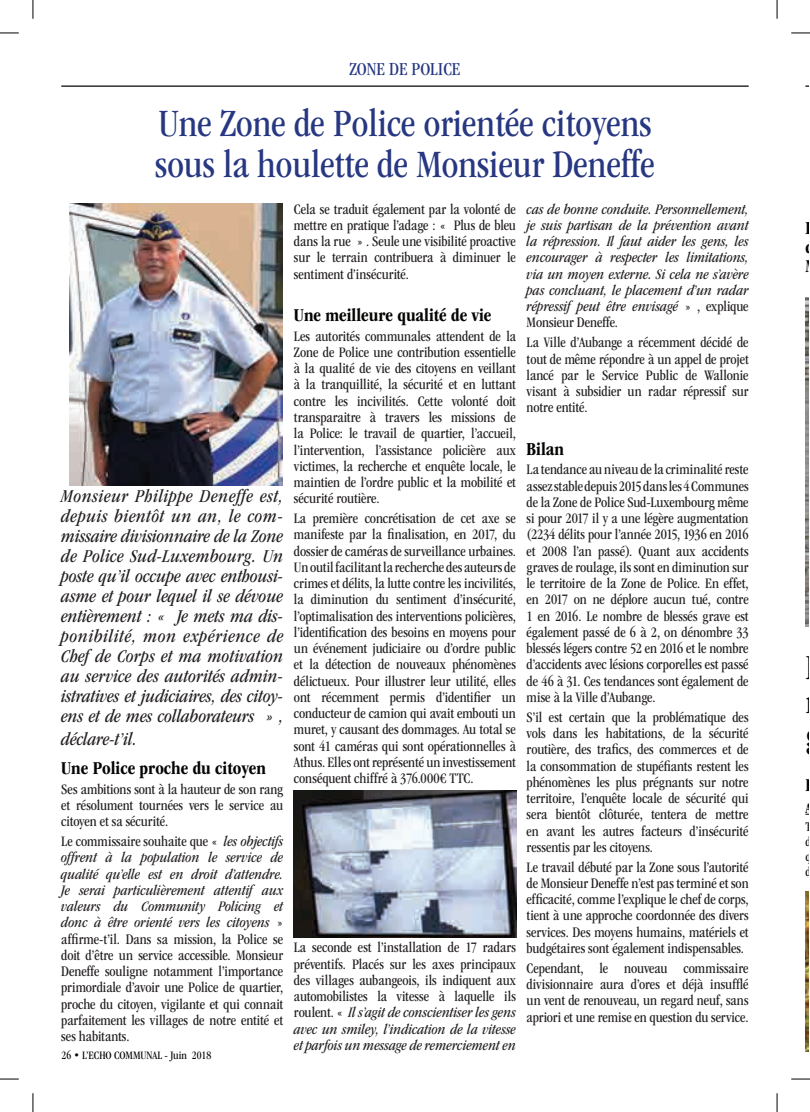
<style>
.page{position:relative;width:810px;height:1112px;background:#fff}
.page>*{position:absolute;margin:0;border:0;box-sizing:border-box;transform-origin:0 0}
.t1{font:condensed 40px/41.2px "ITC Garamond Std";color:#273781}
.t2{font:condensed 18.88px "ITC Garamond Std";color:#273781}
.t3{font:italic condensed 18.75px/20px "ITC Garamond Std";color:#231f20;text-align:justify}
.t4{font:700 condensed 18.75px "ITC Garamond Std";color:#040503}
.t5{font:condensed 15px/16.2px "ITC Garamond Std";color:#231f20;text-align:justify}
.t6{font:italic condensed 15px/16.2px "ITC Garamond Std";color:#231f20;text-align:justify}
.t7{font:700 condensed 15px "ITC Garamond Std";color:#040503;scale:.95 1}
.t8{font:condensed 13.75px/15px "ITC Garamond Std";color:#040503;text-align:justify;scale:.95 1}
.t9{font:condensed 11.75px "ITC Garamond Std";color:#040503}
.s1{font-style:italic}
.s2{font-style:normal}
</style>
<div class="page">
<hr style="left:61px;top:85px;width:688px;height:2px;background:#040503">
<img style="left:294px;top:790px;width:222px;height:147px">
<img style="left:70px;top:203px;width:213px;height:282px">
<img style="left:805px;top:298px;width:4px;height:328px">
<img style="left:805px;top:891px;width:4px;height:160px">
<svg style="left:0;top:32px;width:19px;height:2px"></svg>
<svg style="left:791px;top:32px;width:19px;height:2px"></svg>
<svg style="left:0;top:1078px;width:19px;height:1px"></svg>
<svg style="left:791px;top:1078px;width:19px;height:1px"></svg>
<svg style="left:32px;top:0;width:2px;height:19px"></svg>
<svg style="left:32px;top:1093px;width:2px;height:18px"></svg>
<svg style="left:776px;top:0;width:2px;height:19px"></svg>
<svg style="left:776px;top:1093px;width:2px;height:18px"></svg>
<p class="t2" style="left:349px;top:58px;width:113px">ZONE DE POLICE</p>
<h1 class="t1" style="left:155px;top:102px;width:501px">Une Zone de Police orientée citoyens sous la houlette de Monsieur Deneffe</h1>
<p class="t3" style="left:61px;top:486px;width:224px">Monsieur Philippe Deneffe est, depuis bientôt un an, le com&shy;missaire divisionnaire de la Zone de Police Sud-Luxembourg. Un poste qu’il occupe avec enthousi&shy;asme et pour lequel il se dévoue entièrement : « Je mets ma dis&shy;ponibilité, mon expérience de Chef de Corps et ma motivation au service des autorités admin&shy;istratives et judiciaires, des citoy&shy;ens et de mes collaborateurs » ,</p>
<p class="t3" style="left:61px;top:728px;width:77px">déclare-t’il.</p>
<p class="t4" style="left:61px;top:757px;width:206px">Une Police proche du citoyen</p>
<p class="t5" style="left:61px;top:780px;width:224px">Ses ambitions sont à la hauteur de son rang et résolument tournées vers le service au citoyen et sa sécurité.</p>
<p class="t5" style="left:61px;top:833px;width:224px">Le commissaire souhaite que « <span class="s1">les objectifs offrent à la population le service de qualité qu’elle est en droit d’attendre.<br>Je serai particulièrement attentif aux valeurs du Community Policing et donc à être orienté vers les citoyens</span> » affirme-t’il. Dans sa mission, la Police se doit d’être un service accessible. Monsieur Deneffe souligne notamment l’importance primordiale d’avoir une Police de quartier, proche du citoyen, vigilante et qui connait parfaitement les villages de notre entité et ses habitants.</p>
<p class="t9" style="left:62px;top:1048px;width:151px">26 • L’ECHO COMMUNAL - Juin 2018</p>
<p class="t5" style="left:294px;top:201px;width:224px">Cela se traduit également par la volonté de mettre en pratique l’adage : « Plus de bleu dans la rue » . Seule une visibilité proactive sur le terrain contribuera à diminuer le sentiment d’insécurité.</p>
<p class="t4" style="left:294px;top:304px;width:199px">Une meilleure qualité de vie</p>
<p class="t5" style="left:294px;top:328px;width:224px">Les autorités communales attendent de la Zone de Police une contribution essentielle à la qualité de vie des citoyens en veillant à la tranquillité, la sécurité et en luttant contre les incivilités. Cette volonté doit transparaitre à travers les missions de la Police: le travail de quartier, l’accueil, l’intervention, l’assistance policière aux victimes, la recherche et enquête locale, le maintien de l’ordre public et la mobilité et sécurité routière.</p>
<p class="t5" style="left:294px;top:510px;width:223px">La première concrétisation de cet axe se manifeste par la finalisation, en 2017, du dossier de caméras de surveillance urbaines.<br>Un outil facilitant la recherche des auteurs de crimes et délits, la lutte contre les incivilités, la diminution du sentiment d’insécurité, l’optimalisation des interventions policières, l’identification des besoins en moyens pour un événement judiciaire ou d’ordre public et la détection de nouveaux phénomènes délictueux. Pour illustrer leur utilité, elles ont récemment permis d’identifier un conducteur de camion qui avait embouti un muret, y causant des dommages. Au total se sont 41 caméras qui sont opérationnelles à Athus. Elles ont représenté un investissement conséquent chiffré à 376.000€ TTC.</p>
<p class="t5" style="left:294px;top:939px;width:224px">La seconde est l’installation de 17 radars préventifs. Placés sur les axes principaux des villages aubangeois, ils indiquent aux automobilistes la vitesse à laquelle ils roulent. « <span class="s1">Il s’agit de conscientiser les gens avec un smiley, l’indication de la vitesse et parfois un message de remerciement en</span></p>
<p class="t6" style="left:527px;top:201px;width:224px">cas de bonne conduite. Personnellement, je suis partisan de la prévention avant la répression. Il faut aider les gens, les encourager à respecter les limitations, via un moyen externe. Si cela ne s’avère pas concluant, le placement d’un radar répressif peut être envisagé <span class="s2">» , explique Monsieur Deneffe.</span></p>
<p class="t5" style="left:527px;top:334px;width:224px">La Ville d’Aubange a récemment décidé de tout de même répondre à un appel de projet lancé par le Service Public de Wallonie visant à subsidier un radar répressif sur notre entité.</p>
<p class="t4" style="left:527px;top:438px;width:39px">Bilan</p>
<p class="t5" style="left:527px;top:461px;width:224px">La tendance au niveau de la criminalité reste assez stable depuis 2015 dans les 4 Communes de la Zone de Police Sud-Luxembourg même si pour 2017 il y a une légère augmentation (2234 délits pour l’année 2015, 1936 en 2016 et 2008 l’an passé). Quant aux accidents graves de roulage, ils sont en diminution sur le territoire de la Zone de Police. En effet, en 2017 on ne déplore aucun tué, contre 1 en 2016. Le nombre de blessés grave est également passé de 6 à 2, on dénombre 33 blessés légers contre 52 en 2016 et le nombre d’accidents avec lésions corporelles est passé de 46 à 31. Ces tendances sont également de mise à la Ville d’Aubange.</p>
<p class="t5" style="left:527px;top:708px;width:223px">S’il est certain que la problématique des vols dans les habitations, de la sécurité routière, des trafics, des commerces et de la consommation de stupéfiants restent les phénomènes les plus prégnants sur notre territoire, l’enquête locale de sécurité qui sera bientôt clôturée, tentera de mettre en avant les autres facteurs d’insécurité ressentis par les citoyens.</p>
<p class="t5" style="left:527px;top:858px;width:224px">Le travail débuté par la Zone sous l’autorité de Monsieur Deneffe n’est pas terminé et son efficacité, comme l’explique le chef de corps, tient à une approche coordonnée des divers services. Des moyens humains, matériels et budgétaires sont également indispensables.</p>
<p class="t5" style="left:527px;top:959px;width:223px">Cependant, le nouveau commissaire divisionnaire aura d’ores et déjà insufflé un vent de renouveau, un regard neuf, sans apriori et une remise en question du service.</p>
<p class="t4" style="left:805px;top:236px;width:10px">d</p>
<p class="t4" style="left:805px;top:774px;width:10px">E</p>
<p class="t7" style="left:805px;top:799px;width:8px">A</p>
<p class="t8" style="left:805px;top:819px;width:8px">T d q d</p>
</div>
